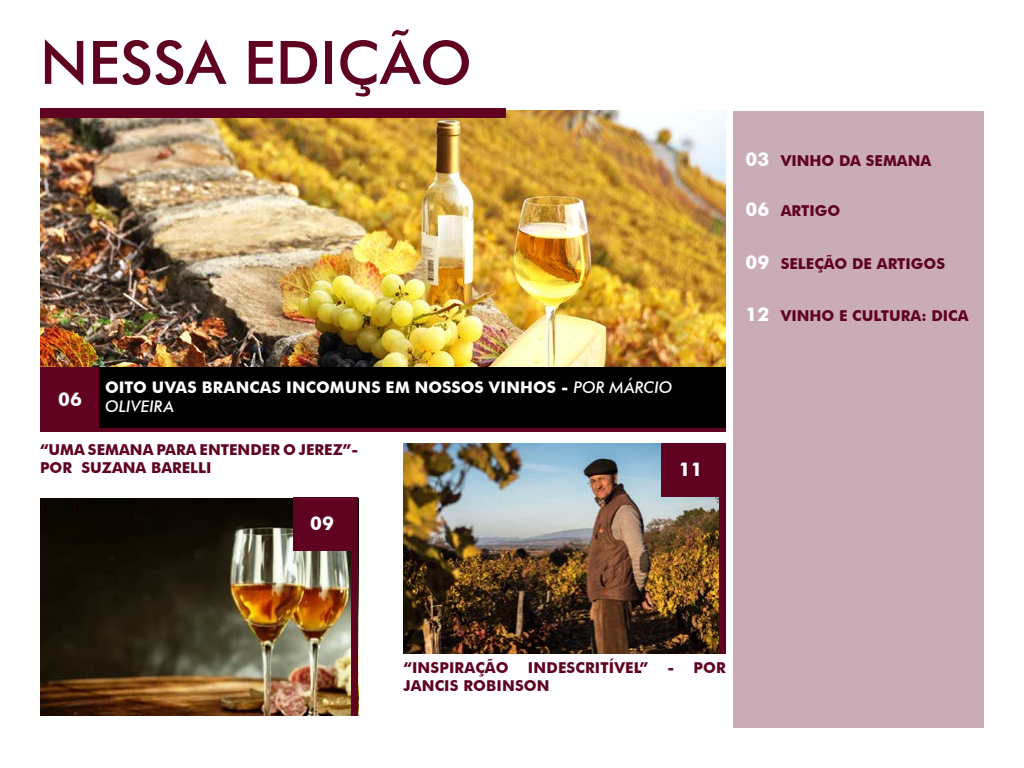
<style>
.page{position:relative;width:1024px;height:768px;background:#fff}
.page>*{position:absolute;margin:0;border:0;box-sizing:border-box;transform-origin:0 0}
.t1{font:500 60px "Futura BT";color:#600320}
.t2{font:700 19px "Futura BT";color:#fff}
.t3{font:700 16px/19.2px "Futura BT";letter-spacing:.01em;color:#fff}
.t4{font:700 15px/18px "Futura BT";color:#600320}
.s1{font-weight:500;font-style:italic}
.s2{font-size:19px;color:#fff}
</style>
<div class="page">
<img style="left:403px;top:444px;width:316px;height:210px">
<div style="left:733px;top:111px;width:251px;height:617px;background:#caacb6"></div>
<img style="left:40px;top:110px;width:686px;height:257px">
<svg style="left:100px;top:427px;width:626px;height:4px;fill:#600320"></svg>
<div style="left:40px;top:367px;width:60px;height:64px;background:#600320"></div>
<div style="left:662px;top:444px;width:58px;height:53px;background:#600320"></div>
<img style="left:40px;top:499px;width:311px;height:217px">
<div style="left:293px;top:497px;width:58px;height:54px;background:#600320"></div>
<div style="left:351px;top:497px;width:7px;height:219px;background:#600320"></div>
<div style="left:719px;top:444px;width:7px;height:210px;background:#600320"></div>
<div style="left:99px;top:367px;width:627px;height:60px;background:#000"></div>
<div style="left:40px;top:109px;width:466px;height:9px;background:#600320"></div>
<h1 class="t1" style="left:40px;top:26px;width:434px">NESSA EDIÇÃO</h1>
<p class="t3" style="left:105px;top:377px;width:569px">OITO UVAS BRANCAS INCOMUNS EM NOSSOS VINHOS - <span class="s1">POR MÁRCIO<br>OLIVEIRA</span></p>
<p class="t4" style="left:40px;top:441px;width:320px">“UMA SEMANA PARA ENTENDER O JEREZ”-<br>POR SUZANA BARELLI</p>
<p class="t2" style="left:58px;top:388px;width:25px">06</p>
<p class="t2" style="left:679px;top:458px;width:25px">11</p>
<p class="t2" style="left:310px;top:511px;width:25px">09</p>
<p class="t4" style="left:746px;top:152px;width:187px"><span class="s2">03</span> VINHO DA SEMANA</p>
<p class="t4" style="left:746px;top:202px;width:96px"><span class="s2">06</span> ARTIGO</p>
<p class="t4" style="left:746px;top:254px;width:201px"><span class="s2">09</span> SELEÇÃO DE ARTIGOS</p>
<p class="t4" style="left:746px;top:307px;width:224px"><span class="s2">12</span> VINHO E CULTURA: DICA</p>
<p class="t4" style="left:403px;top:658px;width:107px">“INSPIRAÇÃO</p>
<p class="t4" style="left:528px;top:658px;width:122px">INDESCRITÍVEL”</p>
<p class="t4" style="left:668px;top:658px;width:60px">- POR</p>
<p class="t4" style="left:403px;top:676px;width:148px">JANCIS ROBINSON</p>
</div>
